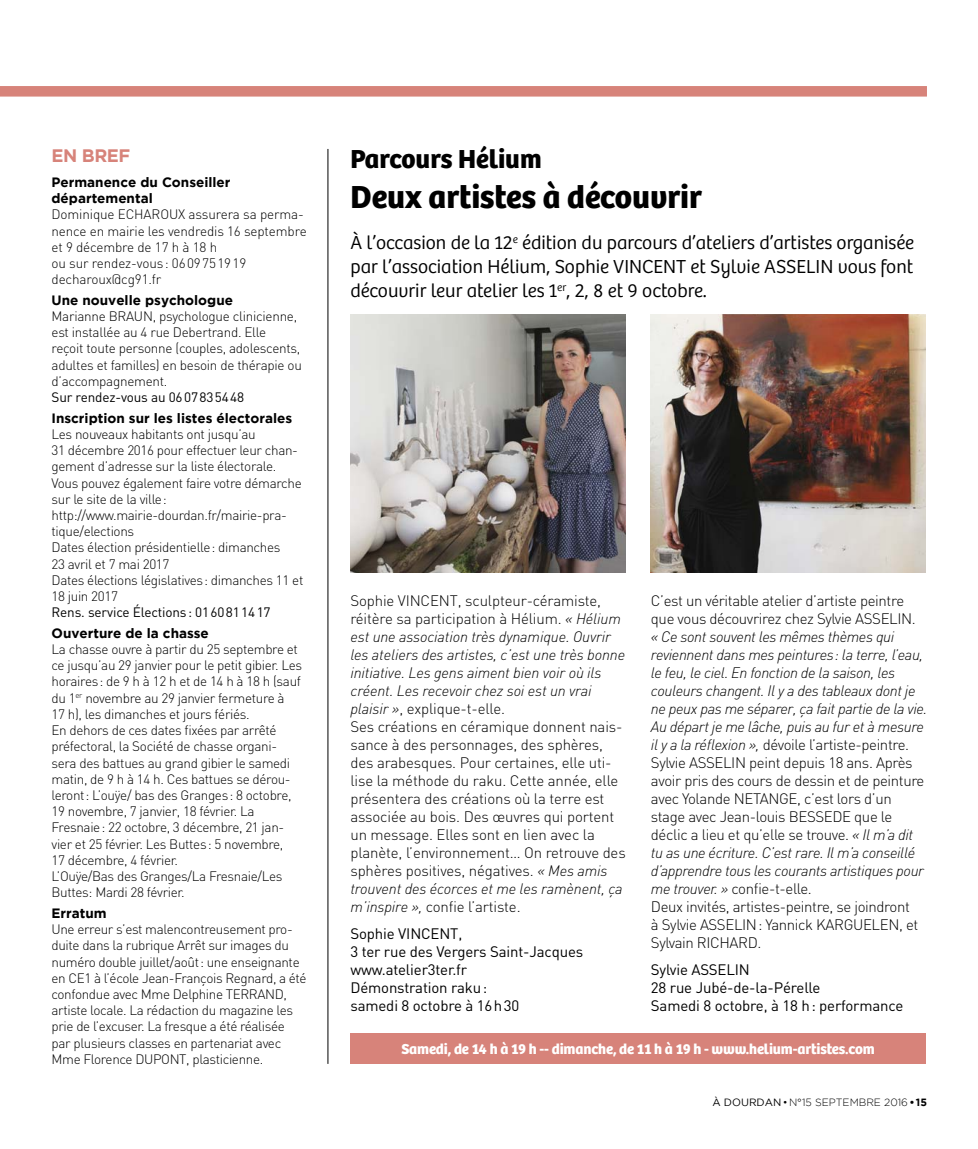
<style>
.page{position:relative;width:978px;height:1149px;background:#fff}
.page>*{position:absolute;margin:0;border:0;box-sizing:border-box;transform-origin:0 0}
.t1{font:700 33px "Bree";color:#000}
.t2{font:700 27px "Bree";color:#000}
.t3{font:300 19.5px/24px "Bree";color:#000;text-align:justify}
.t4{font:700 18px "Gotham";letter-spacing:-.025em;color:#d7837a}
.t5{font:300 15px/18px "DIN";letter-spacing:-.01em;color:#000}
.t6{font:italic 300 15px/18px "DIN";letter-spacing:-.025em;color:#000}
.t7{font:15px/18px "DIN";letter-spacing:-.01em;color:#000}
.t8{font:700 15px "Bree";letter-spacing:-.01em;color:#fff}
.t9{font:300 13.5px/16.2px "DIN";letter-spacing:-.025em;color:#000}
.t10{font:700 13.5px/16.2px "Gotham";color:#000}
.t11{font:13.5px "DIN";letter-spacing:-.01em;color:#000}
.t12{font:300 10.5px "Gotham";color:#000}
.s1{font-style:italic}
.s2{font-style:normal}
.s3{font-weight:400}
.s4{font-weight:700}
</style>
<div class="page">
<svg style="left:0;top:86px;width:927px;height:11px;background:#d8887f"></svg>
<hr style="left:328px;top:149px;width:1px;height:914px;background:#000">
<img style="left:350px;top:314px;width:275px;height:258px">
<img style="left:651px;top:314px;width:275px;height:258px">
<div style="left:350px;top:1032px;width:576px;height:31px;background:#d7837a"></div>
<h3 class="t4" style="left:52px;top:149px;width:80px">EN BREF</h3>
<p class="t10" style="left:52px;top:175px;width:180px">Permanence du Conseiller départemental</p>
<p class="t9" style="left:52px;top:208px;width:257px">Dominique ECHAROUX assurera sa perma&shy;nence en mairie les vendredis 16 septembre et 9 décembre de 17 h à 18 h<br>ou sur rendez-vous : 06 09 75 19 19 decharoux@cg91.fr</p>
<p class="t10" style="left:52px;top:293px;width:183px">Une nouvelle psychologue</p>
<p class="t9" style="left:52px;top:309px;width:252px">Marianne BRAUN, psychologue clinicienne, est installée au 4 rue Debertrand. Elle<br>reçoit toute personne (couples, adolescents, adultes et familles) en besoin de thérapie ou d’accompagnement.</p>
<p class="t11" style="left:52px;top:392px;width:194px">Sur rendez-vous au 06 07 83 54 48</p>
<p class="t10" style="left:52px;top:410px;width:242px">Inscription sur les listes électorales</p>
<p class="t9" style="left:52px;top:427px;width:253px">Les nouveaux habitants ont jusqu’au<br>31 décembre 2016 pour effectuer leur chan&shy;gement d’adresse sur la liste électorale.<br>Vous pouvez également faire votre démarche sur le site de la ville : http://www.mairie-dourdan.fr/mairie-pra&shy;tique/elections<br>Dates élection présidentielle : dimanches<br>23 avril et 7 mai 2017<br>Dates élections législatives : dimanches 11 et 18 juin 2017</p>
<p class="t11" style="left:52px;top:607px;width:221px">Rens. service Élections : 01 60 81 14 17</p>
<p class="t10" style="left:52px;top:625px;width:159px">Ouverture de la chasse</p>
<p class="t9" style="left:52px;top:642px;width:252px">La chasse ouvre à partir du 25 septembre et ce jusqu’au 29 janvier pour le petit gibier. Les horaires : de 9 h à 12 h et de 14 h à 18 h (sauf du 1<sup>er</sup> novembre au 29 janvier fermeture à<br>17 h), les dimanches et jours fériés.<br>En dehors de ces dates fixées par arrêté préfectoral, la Société de chasse organi&shy;sera des battues au grand gibier le samedi matin, de 9 h à 14 h. Ces battues se dérou&shy;leront : L’ouÿe/ bas des Granges : 8 octobre, 19 novembre, 7 janvier, 18 février. La Fresnaie : 22 octobre, 3 décembre, 21 jan&shy;vier et 25 février. Les Buttes : 5 novembre,<br>17 décembre, 4 février.<br>L’Ouÿe/Bas des Granges/La Fresnaie/Les Buttes: Mardi 28 février.</p>
<p class="t10" style="left:52px;top:905px;width:57px">Erratum</p>
<p class="t9" style="left:52px;top:922px;width:257px">Une erreur s’est malencontreusement pro&shy;duite dans la rubrique Arrêt sur images du numéro double juillet/août : une enseignante en CE1 à l’école Jean-François Regnard, a été confondue avec Mme Delphine TERRAND, artiste locale. La rédaction du magazine les prie de l’excuser. La fresque a été réalisée par plusieurs classes en partenariat avec Mme Florence DUPONT, plasticienne.</p>
<h2 class="t2" style="left:350px;top:149px;width:193px">Parcours Hélium</h2>
<h1 class="t1" style="left:350px;top:184px;width:353px">Deux artistes à découvrir</h1>
<h3 class="t3" style="left:350px;top:232px;width:565px">À l’occasion de la 12<sup>e</sup> édition du parcours d’ateliers d’artistes organisée par l’association Hélium, Sophie VINCENT et Sylvie ASSELIN vous font découvrir leur atelier les 1<sup>er</sup>, 2, 8 et 9 octobre.</h3>
<p class="t5" style="left:350px;top:593px;width:277px">Sophie VINCENT, sculpteur-céramiste, réitère sa participation à Hélium. <span class="s1">« Hélium est une association très dynamique. Ouvrir les ateliers des artistes, c’est une très bonne initiative. Les gens aiment bien voir où ils créent. Les recevoir chez soi est un vrai plaisir »</span>, explique-t-elle.<br>Ses créations en céramique donnent nais&shy;sance à des personnages, des sphères, des arabesques. Pour certaines, elle uti&shy;lise la méthode du raku. Cette année, elle présentera des créations où la terre est associée au bois. Des œuvres qui portent un message. Elles sont en lien avec la planète, l’environnement… On retrouve des sphères positives, négatives. <span class="s1">« Mes amis trouvent des écorces et me les ramènent, ça m’inspire »,</span> confie l’artiste.</p>
<p class="t7" style="left:350px;top:925px;width:234px">Sophie VINCENT,<br>3 ter rue des Vergers Saint-Jacques www.atelier3ter.fr<br>Démonstration raku :<br>samedi 8 octobre à 16 h 30</p>
<p class="t5" style="left:651px;top:593px;width:266px">C’est un véritable atelier d’artiste peintre que vous découvrirez chez Sylvie ASSELIN.</p>
<p class="t6" style="left:651px;top:629px;width:278px">« Ce sont souvent les mêmes thèmes qui reviennent dans mes peintures : la terre, l’eau, le feu, le ciel. En fonction de la saison, les couleurs changent. Il y a des tableaux dont je ne peux pas me séparer, ça fait partie de la vie.<br>Au départ je me lâche, puis au fur et à mesure il y a la réflexion », <span class="s2">dévoile l’artiste-peintre.<br>Sylvie ASSELIN peint depuis 18 ans. Après avoir pris des cours de dessin et de peinture avec Yolande NETANGE, c’est lors d’un stage avec Jean-louis BESSEDE que le déclic a lieu et qu’elle se trouve.</span> « Il m’a dit tu as une écriture. C’est rare. Il m’a conseillé d’apprendre tous les courants artistiques pour me trouver. » <span class="s2">confie-t-elle.<br>Deux invités, artistes-peintre, se joindront<br>à Sylvie ASSELIN : Yannick KARGUELEN, et Sylvain RICHARD.</span></p>
<p class="t7" style="left:651px;top:961px;width:254px">Sylvie ASSELIN<br>28 rue Jubé-de-la-Pérelle<br>Samedi 8 octobre, à 18 h : performance</p>
<p class="t8" style="left:401px;top:1042px;width:475px">Samedi, de 14 h à 19 h -- dimanche, de 11 h à 19 h - www.helium-artistes.com</p>
<p class="t12" style="left:712px;top:1098px;width:216px"><span class="s3">À DOURDAN</span> • N°15 SEPTEMBRE 2016 <span class="s4">• 15</span></p>
</div>
